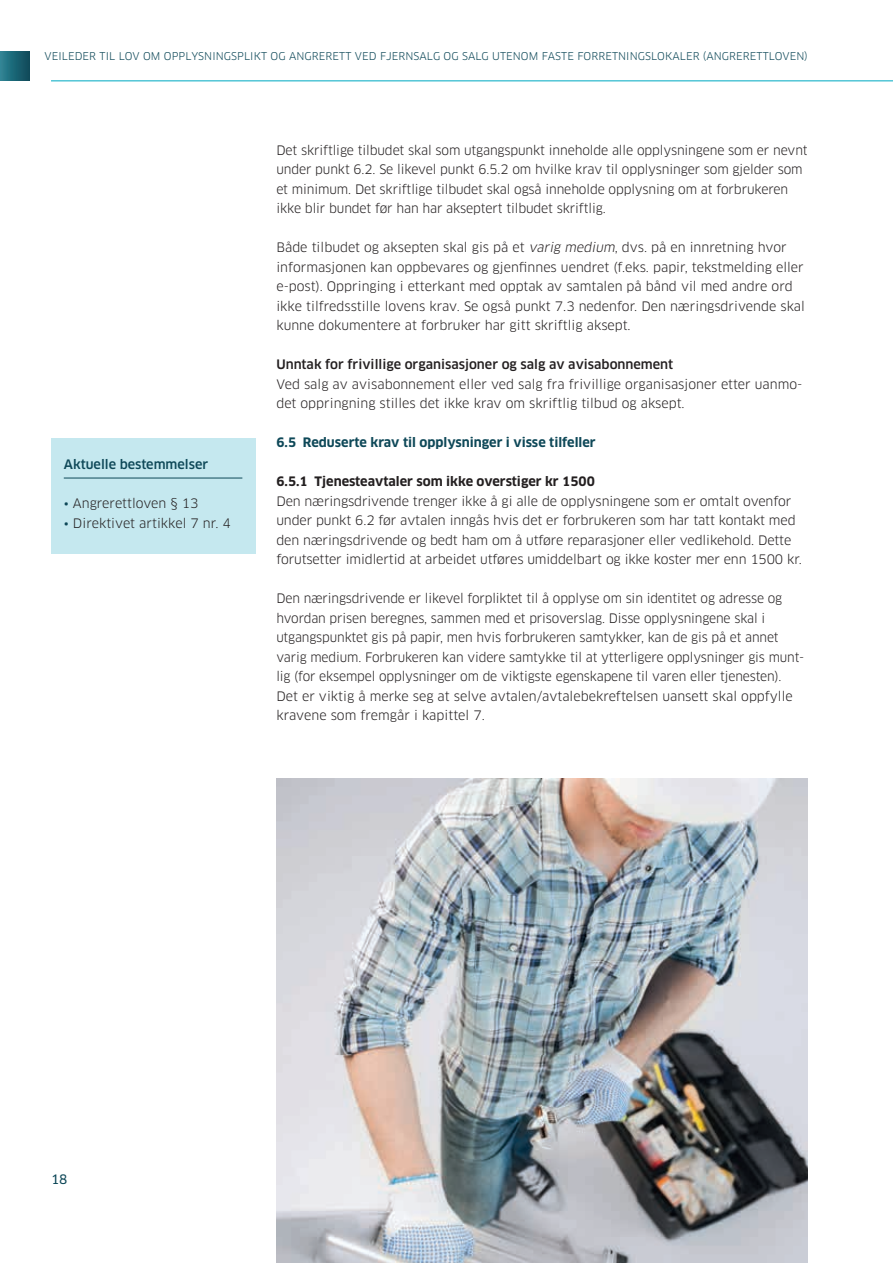
<style>
.page{position:relative;width:893px;height:1263px;background:#fff}
.page>*{position:absolute;margin:0;border:0;box-sizing:border-box;transform-origin:0 0}
.t1{font:12.75px/19.5px "Clan OT";letter-spacing:-.01em;color:#231f20}
.t2{font:500 12.75px "Clan OT";color:#231f20}
.t3{font:700 12.75px "Clan OT";color:#0e4858}
.t4{font:700 12.75px "Clan OT";color:#231f20}
.t5{font:500 12.75px "Clan OT";color:#0e4858}
.t6{font:12.75px "Clan OT News";color:#0e4858}
.t7{font:10.5px "Clan OT";letter-spacing:.01em;color:#0e4858}
.s1{color:#0e4858}
.s2{font-style:italic}
</style>
<div class="page">
<div style="left:0;top:51px;width:30px;height:30px;background:linear-gradient(to right,#2c8494,#0e4a5a)"></div>
<div style="left:51px;top:438px;width:204px;height:115px;background:#c5e8ef"></div>
<hr style="left:64px;top:478px;width:178px;height:1px;background:#0e4858">
<img style="left:276px;top:779px;width:532px;height:484px">
<hr style="left:51px;top:80px;width:842px;height:2px;background:#52c5d6">
<p class="t7" style="left:45px;top:50px;width:765px">VEILEDER TIL LOV OM OPPLYSNINGSPLIKT OG ANGRERETT VED FJERNSALG OG SALG UTENOM FASTE FORRETNINGSLOKALER (ANGRERETTLOVEN)</p>
<p class="t5" style="left:64px;top:457px;width:146px">Aktuelle bestemmelser</p>
<p class="t1" style="left:64px;top:494px;width:136px"><span class="s1">•</span> Angrerettloven § 13</p>
<p class="t1" style="left:64px;top:513px;width:169px"><span class="s1">•</span> Direktivet artikkel 7 nr. 4</p>
<p class="t1" style="left:276px;top:140px;width:533px">Det skriftlige tilbudet skal som utgangspunkt inneholde alle opplysningene som er nevnt under punkt 6.2. Se likevel punkt 6.5.2 om hvilke krav til opplysninger som gjelder som et minimum. Det skriftlige tilbudet skal også inneholde opplysning om at forbrukeren ikke blir bundet før han har akseptert tilbudet skriftlig.</p>
<p class="t1" style="left:276px;top:238px;width:530px">Både tilbudet og aksepten skal gis på et <span class="s2">varig medium</span>, dvs. på en innretning hvor informasjonen kan oppbevares og gjenfinnes uendret (f.eks. papir, tekstmelding eller e-post). Oppringing i etterkant med opptak av samtalen på bånd vil med andre ord ikke tilfredsstille lovens krav. Se også punkt 7.3 nedenfor. Den næringsdrivende skal kunne dokumentere at forbruker har gitt skriftlig aksept.</p>
<p class="t2" style="left:276px;top:357px;width:398px">Unntak for frivillige organisasjoner og salg av avisabonnement</p>
<p class="t1" style="left:276px;top:374px;width:528px">Ved salg av avisabonnement eller ved salg fra frivillige organisasjoner etter uanmo&shy;det oppringning stilles det ikke krav om skriftlig tilbud og aksept.</p>
<p class="t3" style="left:276px;top:435px;width:321px">6.5 Reduserte krav til opplysninger i visse tilfeller</p>
<p class="t4" style="left:276px;top:474px;width:320px">6.5.1 Tjenesteavtaler som ikke overstiger kr 1500</p>
<p class="t1" style="left:276px;top:491px;width:527px">Den næringsdrivende trenger ikke å gi alle de opplysningene som er omtalt ovenfor under punkt 6.2 før avtalen inngås hvis det er forbrukeren som har tatt kontakt med den næringsdrivende og bedt ham om å utføre reparasjoner eller vedlikehold. Dette forutsetter imidlertid at arbeidet utføres umiddelbart og ikke koster mer enn 1500 kr.</p>
<p class="t1" style="left:276px;top:589px;width:529px">Den næringsdrivende er likevel forpliktet til å opplyse om sin identitet og adresse og hvordan prisen beregnes, sammen med et prisoverslag. Disse opplysningene skal i utgangspunktet gis på papir, men hvis forbrukeren samtykker, kan de gis på et annet varig medium. Forbrukeren kan videre samtykke til at ytterligere opplysninger gis munt&shy;lig (for eksempel opplysninger om de viktigste egenskapene til varen eller tjenesten).<br>Det er viktig å merke seg at selve avtalen/avtalebekreftelsen uansett skal oppfylle kravene som fremgår i kapittel 7.</p>
<p class="t6" style="left:51px;top:1171px;width:18px">18</p>
</div>
